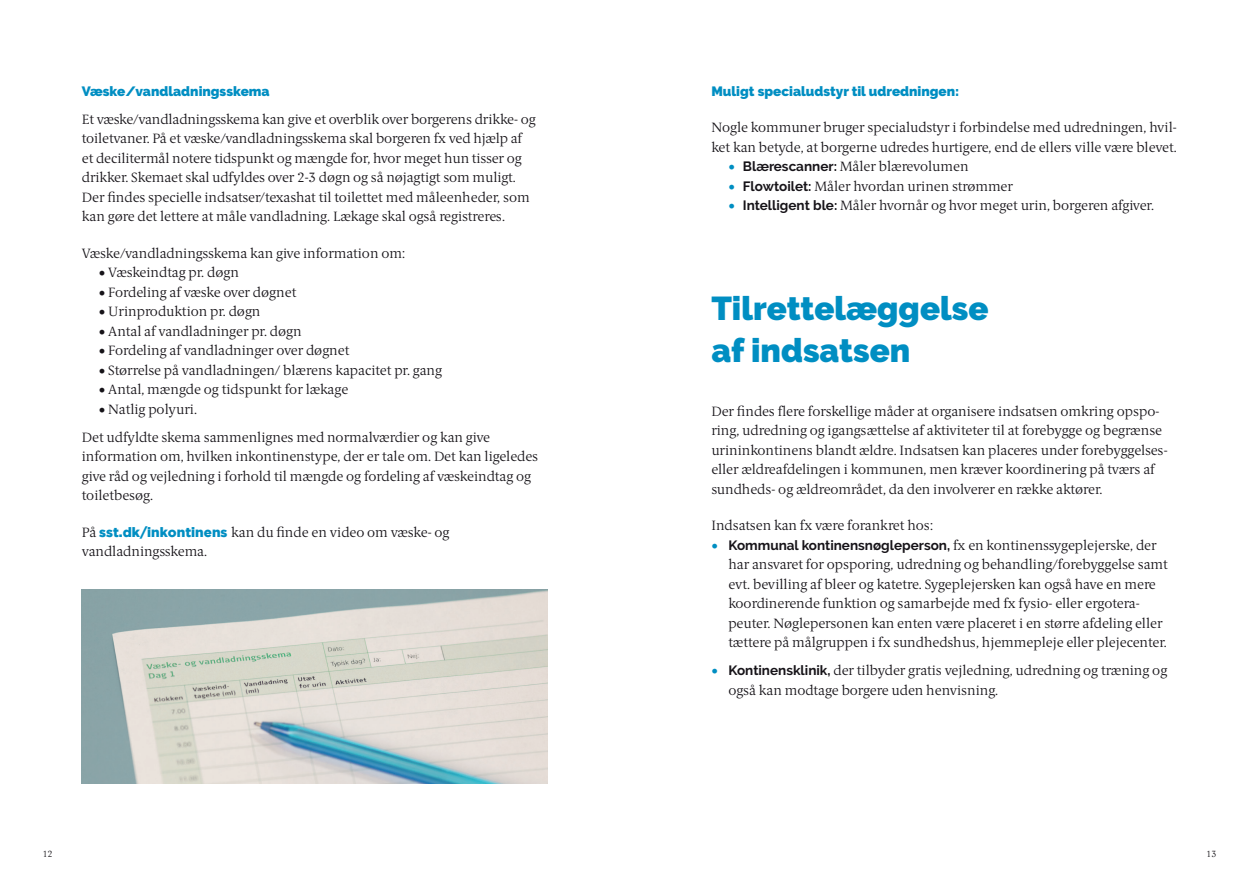
<style>
.page{position:relative;width:1259px;height:893px;background:#fff}
.page>*{position:absolute;margin:0;border:0;box-sizing:border-box;transform-origin:0 0}
.t1{font:900 33px/42px "Raleway";color:#008ec2}
.t2{font:300 13.5px/19.5px "ID Serif";color:#171419}
.t3{font:900 13.5px "Raleway";color:#008ec2}
.t4{font:300 9px "ID Serif";color:#171419}
.s1{font-family:"Gotham";font-weight:900;color:#008ec2}
.s2{color:#008ec2}
.s3{font-family:"Raleway";font-weight:700}
</style>
<div class="page">
<img style="left:82px;top:590px;width:465px;height:194px">
<p class="t3" style="left:82px;top:83px;width:189px">Væske/vandladningsskema</p>
<p class="t2" style="left:82px;top:109px;width:455px">Et væske/vandladningsskema kan give et overblik over borgerens drikke- og toiletvaner. På et væske/vandladningsskema skal borgeren fx ved hjælp af et decilitermål notere tidspunkt og mængde for, hvor meget hun tisser og drikker. Skemaet skal udfyldes over 2-3 døgn og så nøjagtigt som muligt.<br>Der findes specielle indsatser/texashat til toilettet med måleenheder, som kan gøre det lettere at måle vandladning. Lækage skal også registreres.</p>
<p class="t2" style="left:82px;top:243px;width:325px">Væske/vandladningsskema kan give information om:</p>
<p class="t2" style="left:99px;top:263px;width:141px">• Væskeindtag pr. døgn</p>
<p class="t2" style="left:99px;top:282px;width:199px">• Fordeling af væske over døgnet</p>
<p class="t2" style="left:99px;top:302px;width:163px">• Urinproduktion pr. døgn</p>
<p class="t2" style="left:99px;top:321px;width:204px">• Antal af vandladninger pr. døgn</p>
<p class="t2" style="left:99px;top:341px;width:252px">• Fordeling af vandladninger over døgnet</p>
<p class="t2" style="left:99px;top:360px;width:345px">• Størrelse på vandladningen/ blærens kapacitet pr. gang</p>
<p class="t2" style="left:99px;top:380px;width:251px">• Antal, mængde og tidspunkt for lækage</p>
<p class="t2" style="left:99px;top:399px;width:100px">• Natlig polyuri.</p>
<p class="t2" style="left:82px;top:427px;width:458px">Det udfyldte skema sammenlignes med normalværdier og kan give information om, hvilken inkontinenstype, der er tale om. Det kan ligeledes give råd og vejledning i forhold til mængde og fordeling af væskeindtag og toiletbesøg.</p>
<p class="t2" style="left:82px;top:522px;width:369px">På <span class="s1">sst.dk/inkontinens</span> kan du finde en video om væske- og vandladningsskema.</p>
<p class="t3" style="left:711px;top:83px;width:249px">Muligt specialudstyr til udredningen:</p>
<p class="t2" style="left:711px;top:118px;width:467px">Nogle kommuner bruger specialudstyr i forbindelse med udredningen, hvil&shy;ket kan betyde, at borgerne udredes hurtigere, end de ellers ville være blevet.</p>
<p class="t2" style="left:728px;top:157px;width:242px"><span class="s2">•</span> <span class="s3">Blærescanner:</span> Måler blærevolumen</p>
<p class="t2" style="left:728px;top:176px;width:286px"><span class="s2">•</span> <span class="s3">Flowtoilet:</span> Måler hvordan urinen strømmer</p>
<p class="t2" style="left:728px;top:196px;width:427px"><span class="s2">•</span> <span class="s3">Intelligent ble:</span> Måler hvornår og hvor meget urin, borgeren afgiver.</p>
<p class="t1" style="left:711px;top:288px;width:278px">Tilrettelæggelse af indsatsen</p>
<p class="t2" style="left:711px;top:401px;width:458px">Der findes flere forskellige måder at organisere indsatsen omkring opspo&shy;ring, udredning og igangsættelse af aktiviteter til at forebygge og begrænse urininkontinens blandt ældre. Indsatsen kan placeres under forebyggelses&shy;eller ældreafdelingen i kommunen, men kræver koordinering på tværs af sundheds- og ældreområdet, da den involverer en række aktører.</p>
<p class="t2" style="left:711px;top:516px;width:223px">Indsatsen kan fx være forankret hos:</p>
<p class="t2" style="left:728px;top:535px;width:441px;text-indent:-17px"><span class="s2">•</span> <span class="s3">Kommunal kontinensnøgleperson,</span> fx en kontinenssygeplejerske, der har ansvaret for opsporing, udredning og behandling/forebyggelse samt evt. bevilling af bleer og katetre. Sygeplejersken kan også have en mere koordinerende funktion og samarbejde med fx fysio- eller ergotera&shy;peuter. Nøglepersonen kan enten være placeret i en større afdeling eller tættere på målgruppen i fx sundhedshus, hjemmepleje eller plejecenter.</p>
<p class="t2" style="left:728px;top:661px;width:440px;text-indent:-17px"><span class="s2">•</span> <span class="s3">Kontinensklinik,</span> der tilbyder gratis vejledning, udredning og træning og også kan modtage borgere uden henvisning.</p>
<p class="t4" style="left:43px;top:849px;width:12px">12</p>
<p class="t4" style="left:1206px;top:849px;width:12px">13</p>
</div>
